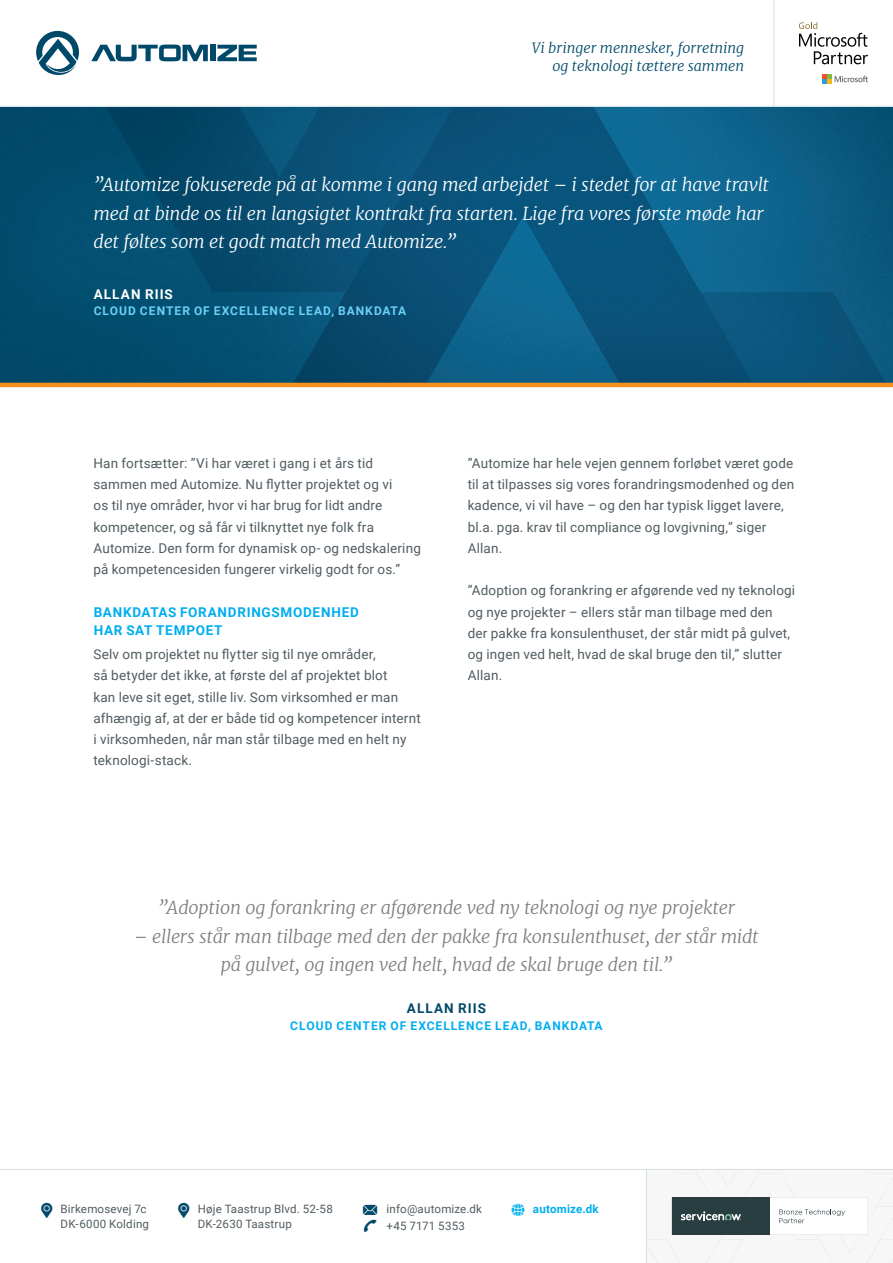
<style>
.page{position:relative;width:893px;height:1263px;background:#fff}
.page>*{position:absolute;margin:0;border:0;box-sizing:border-box;transform-origin:0 0}
.t1{font:italic 300 18px/28.5px "Merriweather";letter-spacing:-.015em;color:#fff}
.t2{font:italic 300 18px/28.5px "Merriweather";letter-spacing:-.015em;color:#7f8082;text-align:center}
.t3{font:italic 300 14.25px/18px "Merriweather";letter-spacing:-.005em;color:#01496a;text-align:right}
.t4{font:13.5px/21.3px "Roboto";letter-spacing:.01em;color:#515c61}
.t5{font:700 13.5px/18px "Roboto";letter-spacing:.055em;color:#00aeef}
.t6{font:700 13.5px "Roboto";letter-spacing:.075em;color:#fff}
.t7{font:700 13.5px "Roboto";letter-spacing:.075em;color:#01496a}
.t8{font:700 12px "Roboto";letter-spacing:.085em;color:#6bcff6}
.t9{font:700 12px "Roboto";letter-spacing:.085em;color:#00aeef}
.t10{font:11.55px/14.9px "Roboto";letter-spacing:.015em;color:#515c61}
.t11{font:700 11.55px "Roboto";letter-spacing:.015em;color:#00aeef}
.s1{color:#01496a}
</style>
<div class="page">
<div style="left:0;top:292px;width:235px;height:91px;background:#024c6d"></div>
<svg style="left:0;top:107px;width:235px;height:185px;fill:#024b6c"></svg>
<svg style="left:811px;top:107px;width:82px;height:276px;fill:#0b587d"></svg>
<svg style="left:235px;top:107px;width:576px;height:276px;fill:#0a547c"></svg>
<svg style="left:36px;top:31px;width:43px;height:44px"></svg>
<svg style="left:91px;top:45px;width:117px;height:16px"></svg>
<div style="left:211px;top:45px;width:5px;height:16px;background:#01496a"></div>
<svg style="left:217px;top:45px;width:40px;height:16px"></svg>
<svg style="left:822px;top:74px;width:46px;height:10px"></svg>
<svg style="left:799px;top:22px;width:69px;height:42px"></svg>
<hr style="left:773px;top:0;width:1px;height:106px;background:#d4dee1">
<hr style="left:0;top:106px;width:893px;height:1px;background:#d4dee1">
<hr style="left:0;top:1169px;width:893px;height:1px;background:#d4dee1">
<hr style="left:646px;top:1169px;width:1px;height:94px;background:#d4dee1">
<svg style="left:647px;top:1170px;width:246px;height:93px"></svg>
<hr style="left:0;top:383px;width:893px;height:4px;background:#f7931d">
<p class="t3" style="left:532px;top:39px;width:214px">Vi bringer mennesker, forretning og teknologi tættere sammen</p>
<h1 class="t1" style="left:94px;top:170px;width:677px">”Automize fokuserede på at komme i gang med arbejdet – i stedet for at have travlt med at binde os til en langsigtet kontrakt fra starten. Lige fra vores første møde har det føltes som et godt match med Automize.”</h1>
<p class="t6" style="left:94px;top:285px;width:81px">ALLAN RIIS</p>
<p class="t8" style="left:94px;top:303px;width:314px">CLOUD CENTER OF EXCELLENCE LEAD, BANKDATA</p>
<p class="t4" style="left:94px;top:452px;width:329px">Han fortsætter: ”Vi har været i gang i et års tid sammen med Automize. Nu flytter projektet og vi<br>os til nye områder, hvor vi har brug for lidt andre kompetencer, og så får vi tilknyttet nye folk fra Automize. Den form for dynamisk op- og nedskalering på kompetencesiden fungerer virkelig godt for os.”</p>
<p class="t5" style="left:94px;top:602px;width:267px">BANKDATAS FORANDRINGSMODENHED<br>HAR SAT TEMPOET</p>
<p class="t4" style="left:94px;top:643px;width:329px">Selv om projektet nu flytter sig til nye områder,<br>så betyder det ikke, at første del af projektet blot<br>kan leve sit eget, stille liv. Som virksomhed er man afhængig af, at der er både tid og kompetencer internt i virksomheden, når man står tilbage med en helt ny teknologi-stack.</p>
<p class="t4" style="left:468px;top:452px;width:328px">”Automize har hele vejen gennem forløbet været gode til at tilpasses sig vores forandringsmodenhed og den kadence, vi vil have – og den har typisk ligget lavere, bl.a. pga. krav til compliance og lovgivning,” siger Allan.</p>
<p class="t4" style="left:468px;top:579px;width:329px">”Adoption og forankring er afgørende ved ny teknologi og nye projekter – ellers står man tilbage med den der pakke fra konsulenthuset, der står midt på gulvet, og ingen ved helt, hvad de skal bruge den til,” slutter Allan.</p>
<h1 class="t2" style="left:158px;top:893px;width:579px">”Adoption og forankring er afgørende ved ny teknologi og nye projekter</h1>
<h1 class="t2" style="left:134px;top:921px;width:626px">– ellers står man tilbage med den der pakke fra konsulenthuset, der står midt på gulvet, og ingen ved helt, hvad de skal bruge den til.”</h1>
<p class="t7" style="left:407px;top:999px;width:81px">ALLAN RIIS</p>
<p class="t9" style="left:290px;top:1017px;width:314px">CLOUD CENTER OF EXCELLENCE LEAD, BANKDATA</p>
<p class="t10" style="left:61px;top:1201px;width:87px">Birkemosevej 7c</p>
<p class="t10" style="left:387px;top:1201px;width:97px">info@automize.dk</p>
<p class="t10" style="left:61px;top:1216px;width:90px">DK-6000 Kolding</p>
<p class="t10" style="left:198px;top:1201px;width:137px">Høje Taastrup Blvd. 52-58<br>DK-2630 Taastrup</p>
<p class="t10" style="left:362px;top:1218px;width:104px"><span class="s1">❖</span> +45 7171 5353</p>
<p class="t11" style="left:533px;top:1201px;width:67px">automize.dk</p>
</div>
